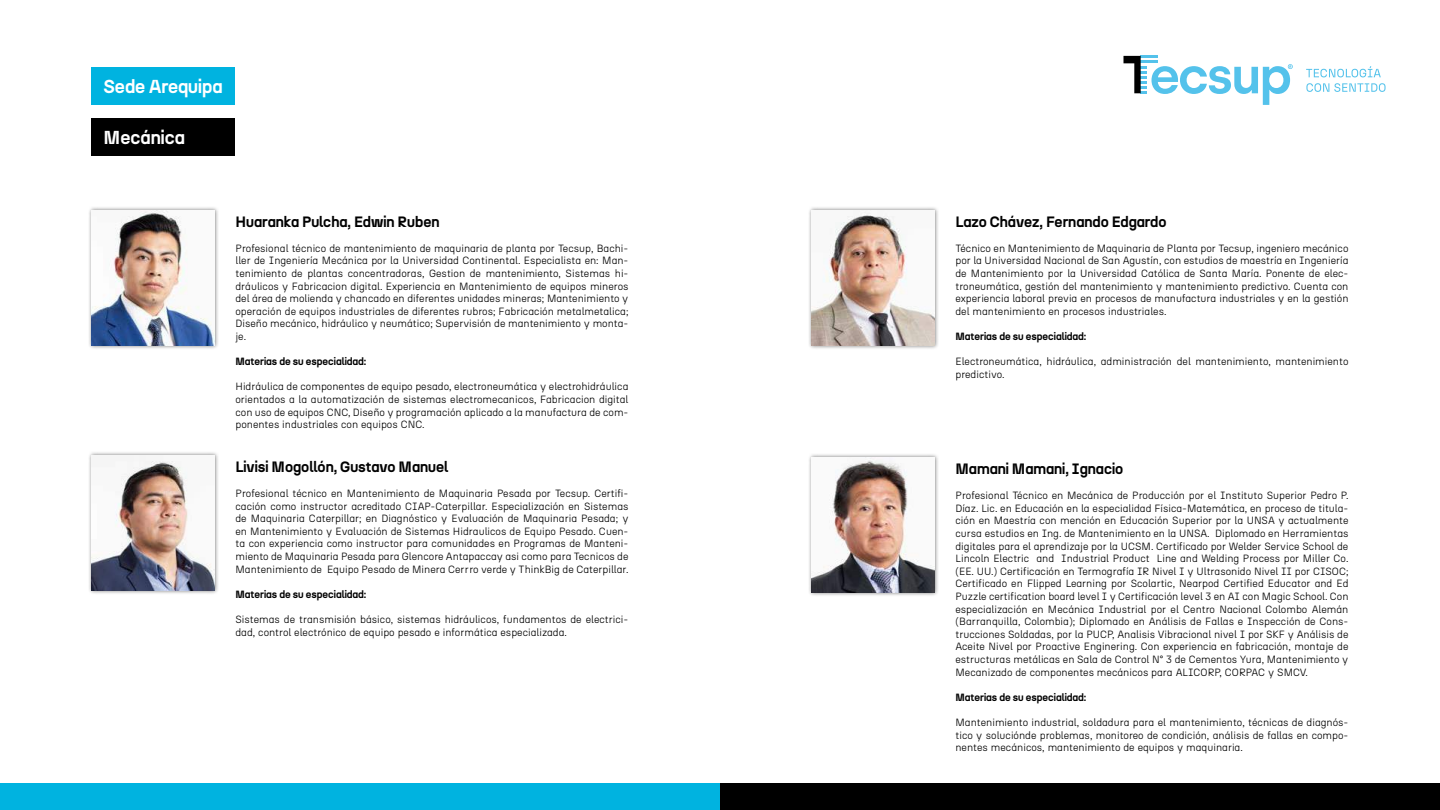
<style>
.page{position:relative;width:1440px;height:810px;background:#fff}
.page>*{position:absolute;margin:0;border:0;box-sizing:border-box;transform-origin:0 0}
.t1{font:700 18.75px "N27";color:#fff}
.t2{font:700 15px "N27";color:#000}
.t3{font:300 10.5px/12.6px "N27";color:#000;text-align:justify}
.t4{font:700 10.5px "N27";color:#000}
</style>
<div class="page">
<div style="left:0;top:784px;width:720px;height:26px;background:#00b3e0"></div>
<div style="left:720px;top:784px;width:720px;height:26px;background:#000"></div>
<svg style="left:1123px;top:56px;width:170px;height:49px"></svg>
<svg style="left:1306px;top:66px;width:75px;height:11px"></svg>
<svg style="left:1306px;top:83px;width:80px;height:9px"></svg>
<div style="left:808px;top:206px;width:131px;height:143px;background:#000;opacity:.5"></div>
<img style="left:812px;top:210px;width:122px;height:135px">
<div style="left:92px;top:67px;width:144px;height:38px;background:#00b3e0"></div>
<div style="left:88px;top:206px;width:131px;height:143px;background:#000;opacity:.5"></div>
<img style="left:92px;top:210px;width:122px;height:135px">
<div style="left:92px;top:118px;width:144px;height:38px;background:#000"></div>
<div style="left:808px;top:453px;width:131px;height:144px;background:#000;opacity:.5"></div>
<img style="left:812px;top:457px;width:122px;height:135px">
<div style="left:88px;top:451px;width:131px;height:143px;background:#000;opacity:.5"></div>
<img style="left:92px;top:455px;width:122px;height:135px">
<h1 class="t1" style="left:104px;top:75px;width:120px">Sede Arequipa</h1>
<h1 class="t1" style="left:104px;top:126px;width:83px">Mecánica</h1>
<h2 class="t2" style="left:236px;top:212px;width:206px">Huaranka Pulcha, Edwin Ruben</h2>
<p class="t3" style="left:236px;top:242px;width:395px">Profesional técnico de mantenimiento de maquinaria de planta por Tecsup, Bachi&shy;ller de Ingeniería Mecánica por la Universidad Continental. Especialista en: Man&shy;tenimiento de plantas concentradoras, Gestion de mantenimiento, Sistemas hi&shy;dráulicos y Fabricacion digital. Experiencia en Mantenimiento de equipos mineros del área de molienda y chancado en diferentes unidades mineras; Mantenimiento y operación de equipos industriales de diferentes rubros; Fabricación metalmetalica; Diseño mecánico, hidráulico y neumático; Supervisión de mantenimiento y monta&shy;je.</p>
<p class="t4" style="left:236px;top:355px;width:132px">Materias de su especialidad:</p>
<p class="t3" style="left:236px;top:380px;width:394px">Hidráulica de componentes de equipo pesado, electroneumática y electrohidráulica orientados a la automatización de sistemas electromecanicos, Fabricacion digital con uso de equipos CNC, Diseño y programación aplicado a la manufactura de com&shy;ponentes industriales con equipos CNC.</p>
<h2 class="t2" style="left:236px;top:457px;width:214px">Livisi Mogollón, Gustavo Manuel</h2>
<p class="t3" style="left:236px;top:487px;width:395px">Profesional técnico en Mantenimiento de Maquinaria Pesada por Tecsup. Certifi&shy;cación como instructor acreditado CIAP-Caterpillar. Especialización en Sistemas de Maquinaria Caterpillar; en Diagnóstico y Evaluación de Maquinaria Pesada; y en Mantenimiento y Evaluación de Sistemas Hidraulicos de Equipo Pesado. Cuen&shy;ta con experiencia como instructor para comunidades en Programas de Manteni&shy;miento de Maquinaria Pesada para Glencore Antapaccay asi como para Tecnicos de Mantenimiento de Equipo Pesado de Minera Cerrro verde y ThinkBig de Caterpillar.</p>
<p class="t4" style="left:236px;top:587px;width:132px">Materias de su especialidad:</p>
<p class="t3" style="left:236px;top:613px;width:394px">Sistemas de transmisión básico, sistemas hidráulicos, fundamentos de electrici&shy;dad, control electrónico de equipo pesado e informática especializada.</p>
<h2 class="t2" style="left:956px;top:212px;width:212px">Lazo Chávez, Fernando Edgardo</h2>
<p class="t3" style="left:956px;top:242px;width:395px">Técnico en Mantenimiento de Maquinaria de Planta por Tecsup, ingeniero mecánico por la Universidad Nacional de San Agustín, con estudios de maestría en Ingeniería de Mantenimiento por la Universidad Católica de Santa María. Ponente de elec&shy;troneumática, gestión del mantenimiento y mantenimiento predictivo. Cuenta con experiencia laboral previa en procesos de manufactura industriales y en la gestión del mantenimiento en procesos industriales.</p>
<p class="t4" style="left:956px;top:330px;width:132px">Materias de su especialidad:</p>
<p class="t3" style="left:956px;top:355px;width:395px">Electroneumática, hidráulica, administración del mantenimiento, mantenimiento predictivo.</p>
<h2 class="t2" style="left:956px;top:459px;width:169px">Mamani Mamani, Ignacio</h2>
<p class="t3" style="left:956px;top:489px;width:395px">Profesional Técnico en Mecánica de Producción por el Instituto Superior Pedro P.<br>Díaz. Lic. en Educación en la especialidad Física-Matemática, en proceso de titula&shy;ción en Maestría con mención en Educación Superior por la UNSA y actualmente cursa estudios en Ing. de Mantenimiento en la UNSA. Diplomado en Herramientas digitales para el aprendizaje por la UCSM. Certificado por Welder Service School de Lincoln Electric and Industrial Product Line and Welding Process por Miller Co. (EE. UU.) Certificación en Termografía IR Nivel I y Ultrasonido Nivel II por CISOC; Certificado en Flipped Learning por Scolartic, Nearpod Certified Educator and Ed Puzzle certification board level I y Certificación level 3 en AI con Magic School. Con especialización en Mecánica Industrial por el Centro Nacional Colombo Alemán (Barranquilla, Colombia); Diplomado en Análisis de Fallas e Inspección de Cons&shy;trucciones Soldadas, por la PUCP, Analisis Vibracional nivel I por SKF y Análisis de Aceite Nivel por Proactive Enginering. Con experiencia en fabricación, montaje de estructuras metálicas en Sala de Control N° 3 de Cementos Yura, Mantenimiento y Mecanizado de componentes mecánicos para ALICORP, CORPAC y SMCV.</p>
<p class="t4" style="left:956px;top:691px;width:132px">Materias de su especialidad:</p>
<p class="t3" style="left:956px;top:716px;width:394px">Mantenimiento industrial, soldadura para el mantenimiento, técnicas de diagnós&shy;tico y soluciónde problemas, monitoreo de condición, análisis de fallas en compo&shy;nentes mecánicos, mantenimiento de equipos y maquinaria.</p>
</div>
